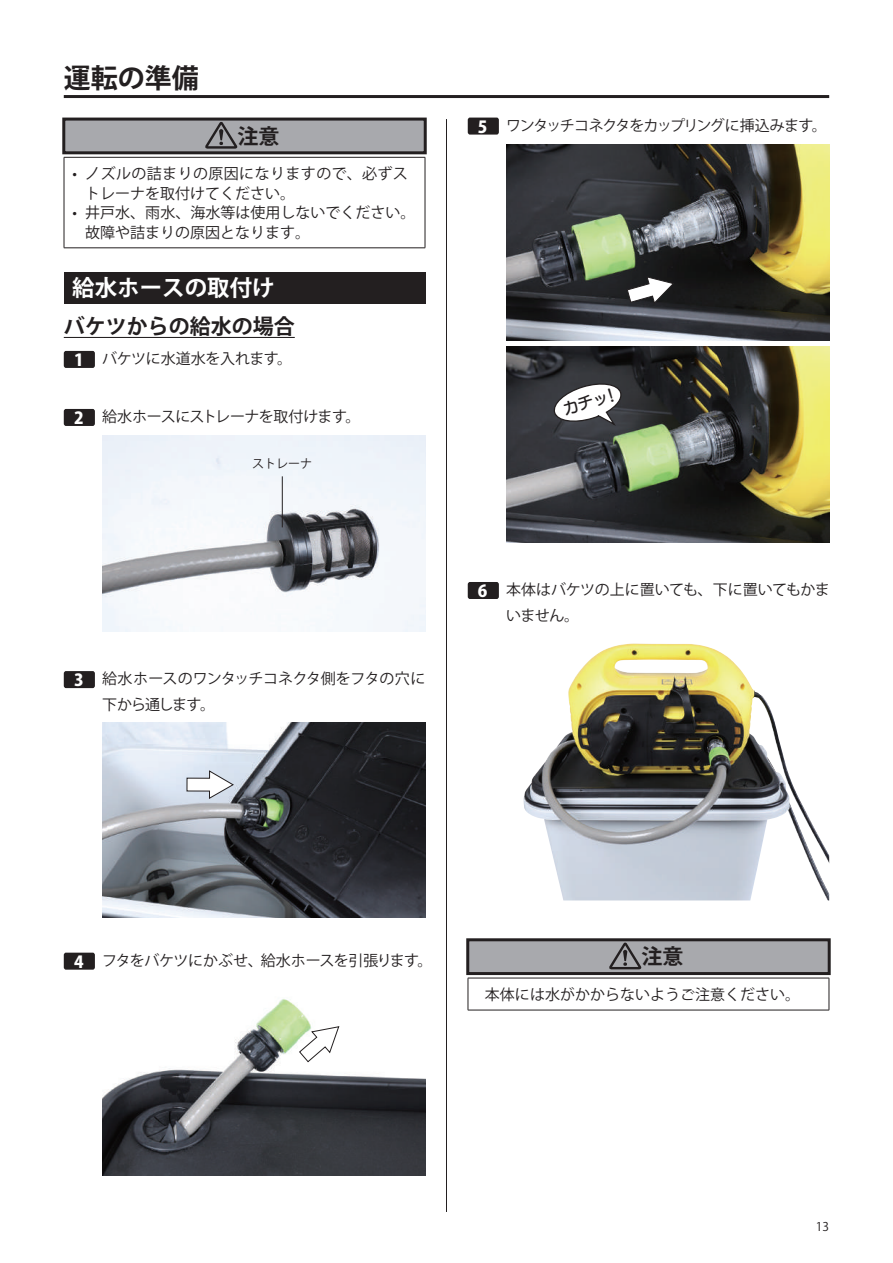
<style>
.page{position:relative;width:893px;height:1263px;background:#fff}
.page>*{position:absolute;margin:0;border:0;box-sizing:border-box;transform-origin:0 0}
.t1{font:700 27px "Koz Go Pro";color:#231f20}
.t2{font:700 22.5px "Koz Go Pro";color:#fff}
.t3{font:700 21px "Koz Go Pr 6 N";color:#231f20}
.t4{font:15.45px "UD Marugo Large Pr 6 N DB";color:#231f20}
.t5{font:15px/26px "Koz Go Pr 6 N";color:#231f20}
.t6{font:15px "Koz Go Pr 6 N";letter-spacing:-.02em;color:#231f20}
.t7{font:15px/19.5px "Koz Go Pr 6 N";letter-spacing:.025em;color:#231f20}
.t8{font:15px/26px "Koz Go Pr 6 N";letter-spacing:-.035em;color:#231f20}
.t9{font:15px "Koz Go Pr 6 N";letter-spacing:-.07em;color:#231f20}
.t10{font:15px "Koz Go Pr 6 N";letter-spacing:-.03em;color:#231f20}
.t11{font:12px "Koz Go Pr 6 N";color:#231f20}
.t12{font:12px "Koz Go Pro";color:#231f20}
.s1{font-family:"Koz Go Pro";font-weight:800;font-size:16.5px;color:#fff}
</style>
<div class="page">
<hr style="left:446px;top:119px;width:1px;height:1093px;background:#231f20">
<hr style="left:64px;top:95px;width:765px;height:3px;background:#231f20">
<div style="left:64px;top:272px;width:361px;height:31px;background:#231f20"></div>
<hr style="left:64px;top:337px;width:231px;height:1px;background:#231f20">
<div style="left:64px;top:351px;width:31px;height:17px;background:#231f20;border-radius:2px"></div>
<div style="left:64px;top:409px;width:31px;height:17px;background:#231f20;border-radius:2px"></div>
<img style="left:102px;top:436px;width:323px;height:196px">
<hr style="left:282px;top:476px;width:1px;height:51px;background:#231f20">
<div style="left:64px;top:671px;width:31px;height:17px;background:#231f20;border-radius:2px"></div>
<img style="left:102px;top:722px;width:323px;height:196px">
<svg style="left:186px;top:769px;width:49px;height:30px"></svg>
<div style="left:64px;top:953px;width:31px;height:17px;background:#231f20;border-radius:2px"></div>
<img style="left:102px;top:999px;width:323px;height:176px">
<svg style="left:298px;top:1025px;width:42px;height:38px"></svg>
<div style="left:468px;top:118px;width:31px;height:17px;background:#231f20;border-radius:2px"></div>
<img style="left:506px;top:145px;width:323px;height:195px">
<svg style="left:626px;top:276px;width:49px;height:28px"></svg>
<img style="left:506px;top:347px;width:323px;height:195px">
<svg style="left:552px;top:381px;width:80px;height:47px"></svg>
<div style="left:468px;top:582px;width:31px;height:17px;background:#231f20;border-radius:2px"></div>
<img style="left:524px;top:643px;width:305px;height:257px">
<div style="left:64px;top:119px;width:361px;height:34px;background:#a8a9ad"></div>
<div style="left:62px;top:118px;width:365px;height:36px;border:3px solid #231f20"></div>
<svg style="left:205px;top:122px;width:32px;height:27px"></svg>
<hr style="left:64px;top:157px;width:361px;height:1px;background:#231f20">
<hr style="left:64px;top:158px;width:1px;height:90px;background:#231f20">
<hr style="left:425px;top:158px;width:1px;height:90px;background:#231f20">
<hr style="left:64px;top:248px;width:361px;height:1px;background:#231f20">
<div style="left:468px;top:940px;width:361px;height:33px;background:#a8a9ad"></div>
<div style="left:466px;top:938px;width:365px;height:37px;border:3px solid #231f20"></div>
<svg style="left:609px;top:943px;width:32px;height:26px"></svg>
<hr style="left:468px;top:978px;width:361px;height:1px;background:#231f20">
<hr style="left:468px;top:978px;width:1px;height:32px;background:#231f20">
<hr style="left:829px;top:978px;width:1px;height:32px;background:#231f20">
<hr style="left:468px;top:1010px;width:361px;height:1px;background:#231f20">
<h1 class="t1" style="left:64px;top:60px;width:136px">運転の準備</h1>
<h3 class="t3" style="left:237px;top:124px;width:43px">注意</h3>
<p class="t7" style="left:85px;top:164px;width:324px;text-indent:-13px">• ノズルの詰まりの原因になりますので、必ずストレーナを取付けてください。</p>
<p class="t5" style="left:85px;top:203px;width:332px;line-height:19.5px;text-indent:-13px">• 井戸水、雨水、海水等は使用しないでください。故障や詰まりの原因となります。</p>
<h2 class="t2" style="left:72px;top:274px;width:204px">給水ホースの取付け</h2>
<h3 class="t3" style="left:64px;top:315px;width:232px">バケツからの給水の場合</h3>
<p class="t6" style="left:74px;top:350px;width:220px"><span class="s1">1</span> バケツに水道水を入れます。</p>
<p class="t10" style="left:74px;top:408px;width:288px"><span class="s1">2</span> 給水ホースにストレーナを取付けます。</p>
<p class="t11" style="left:252px;top:457px;width:61px">ストレーナ</p>
<p class="t8" style="left:102px;top:666px;width:325px;text-indent:-28px"><span class="s1">3</span> 給水ホースのワンタッチコネクタ側をフタの穴に下から通します。</p>
<p class="t9" style="left:478px;top:117px;width:350px"><span class="s1">5</span> ワンタッチコネクタをカップリングに挿込みます。</p>
<p class="t4" style="left:561px;top:401px;width:59px;rotate:-17deg">カチッ！</p>
<p class="t5" style="left:506px;top:577px;width:325px;text-indent:-28px"><span class="s1">6</span> 本体はバケツの上に置いても、下に置いてもかまいません。</p>
<p class="t6" style="left:74px;top:952px;width:360px"><span class="s1">4</span> フタをバケツにかぶせ、給水ホースを引張ります。</p>
<h3 class="t3" style="left:641px;top:945px;width:43px">注意</h3>
<p class="t5" style="left:485px;top:981px;width:316px">本体には水がかからないようご注意ください。</p>
<p class="t12" style="left:816px;top:1219px;width:15px">13</p>
</div>
